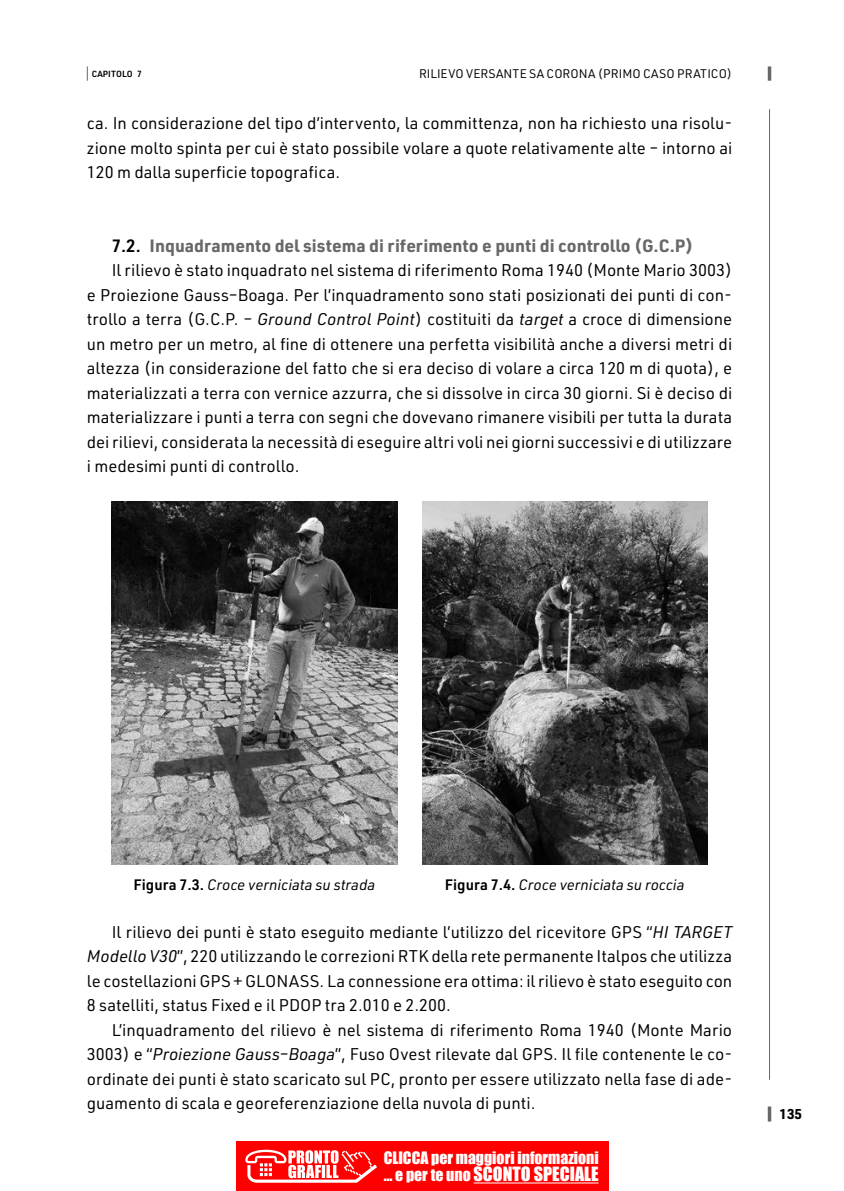
<style>
.page{position:relative;width:844px;height:1191px;background:#fff}
.page>*{position:absolute;margin:0;border:0;box-sizing:border-box;transform-origin:0 0}
.t1{font:18.03px "Impact";color:#fff}
.t2{font:700 17.5px "URWDIN";color:#686868}
.t3{font:16.62px/24.5px "URWDIN";color:#000;text-align:justify}
.t4{font:15.75px "Impact";color:#fff}
.t5{font:italic 14.88px "URWDIN";color:#000}
.t6{font:700 14px "URWDIN";color:#000}
.t7{font:12.25px "URWDIN";letter-spacing:.005em;color:#000}
.t8{font:600 8.75px "URWDIN";letter-spacing:.015em;color:#000}
.s1{font-weight:600;color:#000}
.s2{font-style:italic}
.s3{font-weight:600;font-style:normal}
.s4{font-size:15.75px}
</style>
<div class="page">
<hr style="left:768px;top:109px;width:1px;height:970px;background:#686868">
<svg style="left:767px;top:1106px;width:4px;height:15px"></svg>
<svg style="left:87px;top:66px;width:1px;height:15px"></svg>
<svg style="left:767px;top:66px;width:4px;height:15px"></svg>
<img style="left:112px;top:502px;width:285px;height:362px">
<img style="left:422px;top:502px;width:285px;height:362px">
<div style="left:236px;top:1141px;width:372px;height:50px;background:#f00"></div>
<hr style="left:473px;top:1182px;width:125px;height:1px;background:#fff">
<svg style="left:245px;top:1149px;width:132px;height:34px"></svg>
<p class="t8" style="left:92px;top:68px;width:51px">CAPITOLO 7</p>
<p class="t7" style="left:419px;top:65px;width:315px">RILIEVO VERSANTE SA CORONA (PRIMO CASO PRATICO)</p>
<p class="t3" style="left:87px;top:110px;width:646px">ca. In considerazione del tipo d’intervento, la committenza, non ha richiesto una risolu&shy;zione molto spinta per cui è stato possibile volare a quote relativamente alte – intorno ai 120 m dalla superficie topografica.</p>
<p class="t2" style="left:112px;top:233px;width:583px"><span class="s1">7.2.</span> Inquadramento del sistema di riferimento e punti di controllo (G.C.P)</p>
<p class="t3" style="left:87px;top:257px;width:646px;text-indent:25px">Il rilievo è stato inquadrato nel sistema di riferimento Roma 1940 (Monte Mario 3003) e Proiezione Gauss–Boaga. Per l’inquadramento sono stati posizionati dei punti di con&shy;trollo a terra (G.C.P. – <span class="s2">Ground Control Point</span>) costituiti da <span class="s2">target</span> a croce di dimensione un metro per un metro, al fine di ottenere una perfetta visibilità anche a diversi metri di altezza (in considerazione del fatto che si era deciso di volare a circa 120 m di quota), e materializzati a terra con vernice azzurra, che si dissolve in circa 30 giorni. Si è deciso di materializzare i punti a terra con segni che dovevano rimanere visibili per tutta la durata dei rilievi, considerata la necessità di eseguire altri voli nei giorni successivi e di utilizzare i medesimi punti di controllo.</p>
<p class="t5" style="left:133px;top:874px;width:243px"><span class="s3">Figura 7.3.</span> Croce verniciata su strada</p>
<p class="t5" style="left:445px;top:874px;width:241px"><span class="s3">Figura 7.4.</span> Croce verniciata su roccia</p>
<p class="t3" style="left:87px;top:919px;width:646px;text-indent:25px">Il rilievo dei punti è stato eseguito mediante l’utilizzo del ricevitore GPS “<span class="s2">HI TARGET Modello V30</span>”, 220 utilizzando le correzioni RTK della rete permanente Italpos che utilizza le costellazioni GPS + GLONASS. La connessione era ottima: il rilievo è stato eseguito con 8 satelliti, status Fixed e il PDOP tra 2.010 e 2.200.</p>
<p class="t3" style="left:87px;top:1017px;width:646px;text-indent:25px">L’inquadramento del rilievo è nel sistema di riferimento Roma 1940 (Monte Mario 3003) e “<span class="s2">Proiezione Gauss–Boaga</span>”, Fuso Ovest rilevate dal GPS. Il file contenente le co&shy;ordinate dei punti è stato scaricato sul PC, pronto per essere utilizzato nella fase di ade&shy;guamento di scala e georeferenziazione della nuvola di punti.</p>
<p class="t4" style="left:383px;top:1145px;width:216px">CLICCA per maggiori informazioni</p>
<p class="t1" style="left:383px;top:1160px;width:216px"><span class="s4">… e per te uno</span> SCONTO SPECIALE</p>
<p class="t6" style="left:779px;top:1104px;width:24px">135</p>
</div>
